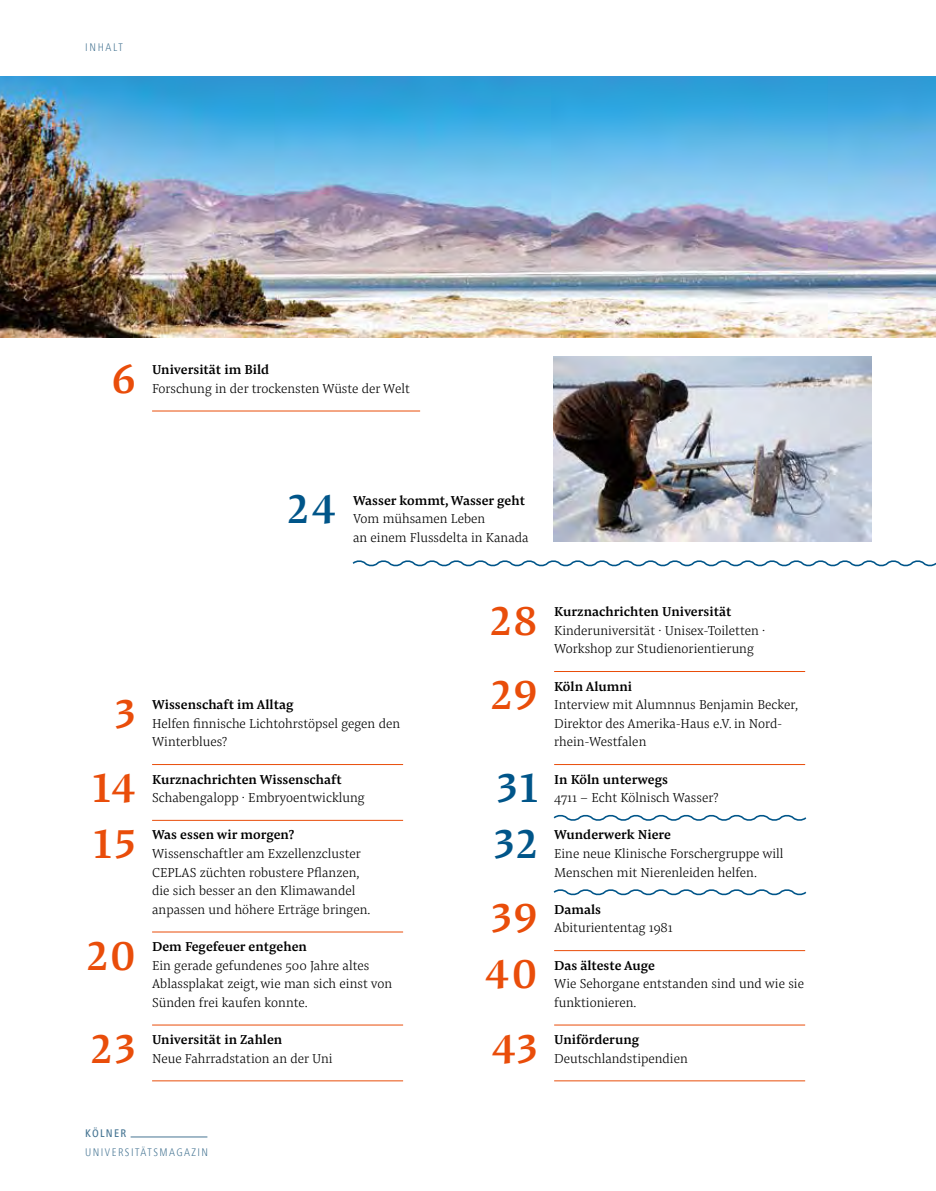
<style>
.page{position:relative;width:936px;height:1191px;background:#fff}
.page>*{position:absolute;margin:0;border:0;box-sizing:border-box;transform-origin:0 0}
.t1{font:500 42px/74.4px "Pensum Pro";letter-spacing:.05em;color:#e94d0a}
.t2{font:500 42px/55.8px "Pensum Pro";color:#005589}
.t3{font:300 13.5px/18.6px "Pensum Pro";color:#000}
.t4{font:500 13.5px "Pensum Pro";color:#000}
.t5{font:300 condensed 11.4px "Frutiger Next LT";letter-spacing:.13em;color:#467593}
.t6{font:500 condensed 11.4px "Frutiger Next LT";letter-spacing:.11em;color:#467593}
</style>
<div class="page">
<hr style="left:131px;top:1136px;width:76px;height:1px;background:#467593">
<hr style="left:152px;top:764px;width:251px;height:1px;background:#e94d0a">
<hr style="left:152px;top:820px;width:251px;height:1px;background:#e94d0a">
<hr style="left:152px;top:931px;width:251px;height:1px;background:#e94d0a">
<hr style="left:152px;top:1024px;width:251px;height:1px;background:#e94d0a">
<hr style="left:152px;top:1080px;width:251px;height:1px;background:#e94d0a">
<hr style="left:554px;top:671px;width:251px;height:1px;background:#e94d0a">
<hr style="left:554px;top:764px;width:251px;height:1px;background:#e94d0a">
<hr style="left:554px;top:950px;width:251px;height:1px;background:#e94d0a">
<hr style="left:554px;top:1024px;width:251px;height:1px;background:#e94d0a">
<hr style="left:554px;top:1080px;width:251px;height:1px;background:#e94d0a">
<svg style="left:553px;top:814px;width:254px;height:7px"></svg>
<svg style="left:553px;top:889px;width:254px;height:7px"></svg>
<img style="left:0;top:77px;width:935px;height:260px">
<hr style="left:152px;top:411px;width:268px;height:1px;background:#e94d0a">
<img style="left:553px;top:356px;width:318px;height:185px">
<svg style="left:352px;top:560px;width:583px;height:7px"></svg>
<p class="t5" style="left:85px;top:41px;width:39px">INHALT</p>
<h1 class="t1" style="left:112px;top:341px;width:25px">6</h1>
<p class="t4" style="left:152px;top:360px;width:119px">Universität im Bild</p>
<p class="t3" style="left:152px;top:379px;width:259px">Forschung in der trockensten Wüste der Welt</p>
<h1 class="t2" style="left:287px;top:480px;width:50px">24</h1>
<p class="t4" style="left:353px;top:490px;width:173px">Wasser kommt, Wasser geht</p>
<p class="t3" style="left:353px;top:509px;width:177px">Vom mühsamen Leben<br>an einem Flussdelta in Kanada</p>
<h1 class="t1" style="left:92px;top:675px;width:45px;text-align:center">3<br>14</h1>
<h1 class="t1" style="left:93px;top:806px;width:44px">15</h1>
<h1 class="t1" style="left:87px;top:917px;width:50px">20</h1>
<h1 class="t1" style="left:91px;top:1010px;width:46px">23</h1>
<p class="t4" style="left:152px;top:695px;width:143px">Wissenschaft im Alltag</p>
<p class="t3" style="left:152px;top:714px;width:249px">Helfen finnische Lichtohrstöpsel gegen den<br>Winterblues?</p>
<p class="t4" style="left:152px;top:769px;width:191px">Kurznachrichten Wissenschaft</p>
<p class="t3" style="left:152px;top:788px;width:214px">Schabengalopp · Embryoentwicklung</p>
<p class="t4" style="left:152px;top:825px;width:144px">Was essen wir morgen?</p>
<p class="t3" style="left:152px;top:844px;width:220px">Wissenschaftler am Exzellenzcluster CEPLAS züchten robustere Pflanzen, die sich besser an den Klimawandel anpassen und höhere Erträge bringen.</p>
<p class="t4" style="left:152px;top:937px;width:156px">Dem Fegefeuer entgehen</p>
<p class="t3" style="left:152px;top:955px;width:241px">Ein gerade gefundenes 500 Jahre altes<br>Ablassplakat zeigt, wie man sich einst von<br>Sünden frei kaufen konnte.</p>
<p class="t4" style="left:152px;top:1030px;width:132px">Universität in Zahlen</p>
<p class="t3" style="left:152px;top:1048px;width:182px">Neue Fahrradstation an der Uni</p>
<p class="t6" style="left:85px;top:1127px;width:43px">KÖLNER</p>
<p class="t5" style="left:85px;top:1145px;width:125px">UNIVERSITÄTSMAGAZIN</p>
<h1 class="t1" style="left:490px;top:582px;width:49px">28<br>29</h1>
<h1 class="t2" style="left:493px;top:759px;width:45px">31<br>32</h1>
<h1 class="t1" style="left:485px;top:889px;width:54px;line-height:55.8px">39<br>40</h1>
<h1 class="t1" style="left:491px;top:1010px;width:47px">43</h1>
<p class="t4" style="left:554px;top:602px;width:179px">Kurznachrichten Universität</p>
<p class="t3" style="left:554px;top:621px;width:213px">Kinderuniversität · Unisex-Toiletten ·<br>Workshop zur Studienorientierung</p>
<p class="t4" style="left:554px;top:676px;width:80px">Köln Alumni</p>
<p class="t3" style="left:554px;top:695px;width:245px">Interview mit Alumnnus Benjamin Becker,<br>Direktor des Amerika-Haus e.V. in Nord&shy;rhein-Westfalen</p>
<p class="t4" style="left:554px;top:769px;width:115px">In Köln unterwegs</p>
<p class="t3" style="left:554px;top:788px;width:166px">4711 – Echt Kölnisch Wasser?</p>
<p class="t4" style="left:554px;top:825px;width:118px">Wunderwerk Niere</p>
<p class="t3" style="left:554px;top:844px;width:231px">Eine neue Klinische Forschergruppe will<br>Menschen mit Nierenleiden helfen.</p>
<p class="t4" style="left:554px;top:899px;width:48px">Damals</p>
<p class="t3" style="left:554px;top:918px;width:120px">Abituriententag 1981</p>
<p class="t4" style="left:554px;top:955px;width:102px">Das älteste Auge</p>
<p class="t3" style="left:554px;top:974px;width:251px">Wie Sehorgane entstanden sind und wie sie funktionieren.</p>
<p class="t4" style="left:554px;top:1030px;width:87px">Uniförderung</p>
<p class="t3" style="left:554px;top:1048px;width:135px">Deutschlandstipendien</p>
</div>
